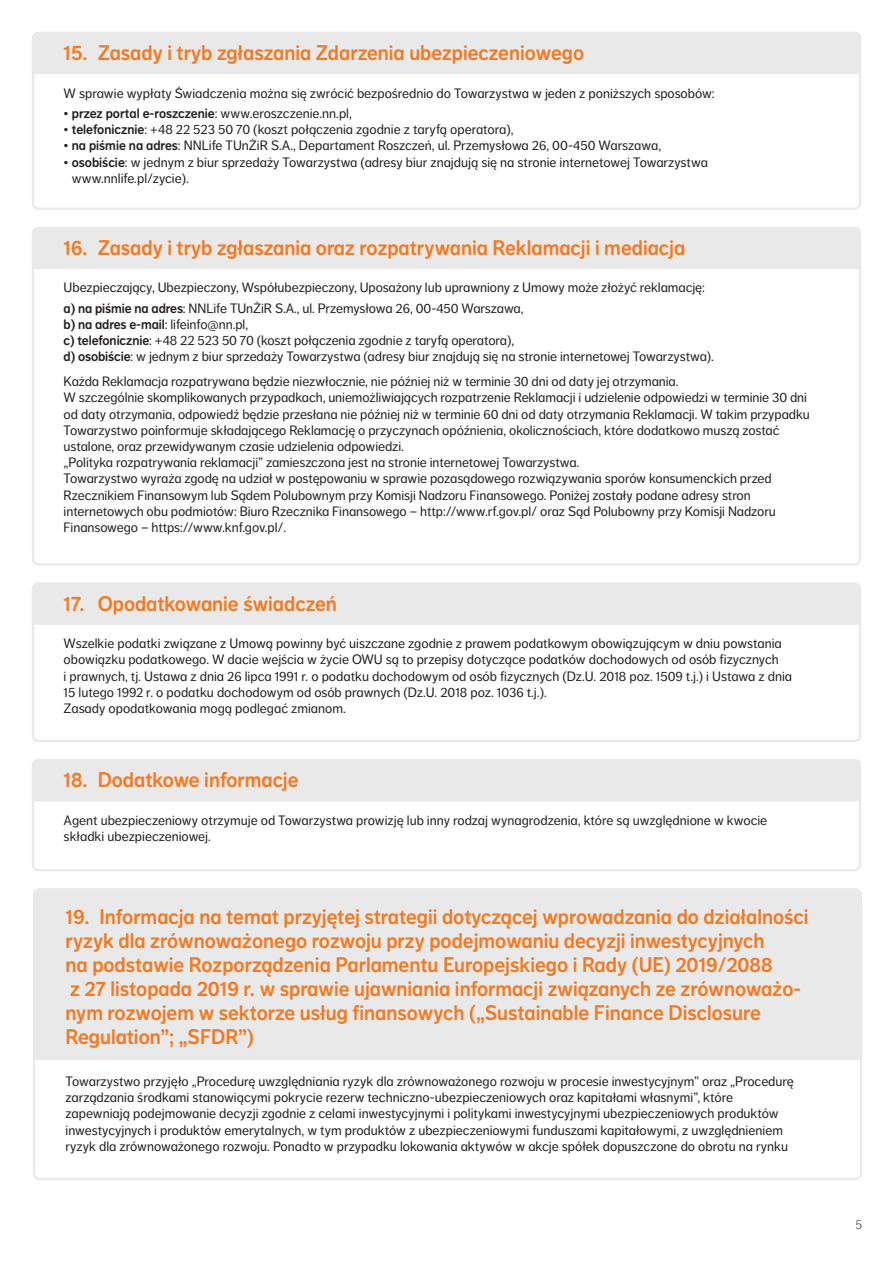
<style>
.page{position:relative;width:893px;height:1263px;background:#fff}
.page>*{position:absolute;margin:0;border:0;box-sizing:border-box;transform-origin:0 0}
.new_podtyyul_12{font:21px/24px "NN Dagny Display";color:#f47921}
._004_Akapit_zwykły_R{font:13.5px/16.2px "NN Dagny Text";letter-spacing:-.005em;color:#231f20}
.new_podtyyul_12-2{font:13.5px/16.2px "NN Dagny Text";color:#231f20}
.t1{font:300 12.75px "NN Dagny Text";color:#231f20}
.s1{font-family:"NN Dagny Display"}
</style>
<div class="page">
<div style="left:33px;top:582px;width:827px;height:43px;background:#e9e9e9"></div>
<div style="left:32px;top:583px;width:829px;height:159px;border:2px solid #e9e9e9;border-radius:5px"></div>
<div style="left:35px;top:762px;width:823px;height:39px;background:#e9e9e9"></div>
<div style="left:32px;top:759px;width:829px;height:112px;border:2px solid #e9e9e9;border-radius:5px"></div>
<div style="left:32px;top:32px;width:829px;height:178px;border:2px solid #e9e9e9;border-radius:5px"></div>
<div style="left:32px;top:32px;width:829px;height:43px;background:#e9e9e9"></div>
<div style="left:32px;top:227px;width:829px;height:42px;background:#e9e9e9"></div>
<div style="left:32px;top:228px;width:829px;height:338px;border:2px solid #e9e9e9;border-radius:5px"></div>
<div style="left:33px;top:888px;width:829px;height:173px;background:#e9e9e9"></div>
<p class="new_podtyyul_12" style="left:64px;top:41px;width:522px">15. Zasady i tryb zgłaszania Zdarzenia ubezpieczeniowego</p>
<p class="new_podtyyul_12-2" style="left:64px;top:85px;width:653px">W sprawie wypłaty Świadczenia można się zwrócić bezpośrednio do Towarzystwa w jeden z poniższych sposobów:</p>
<p class="new_podtyyul_12-2" style="left:64px;top:105px;width:290px">• <span class="s1">przez portal e-roszczenie</span>: www.eroszczenie.nn.pl,</p>
<p class="new_podtyyul_12-2" style="left:64px;top:121px;width:451px">• <span class="s1">telefonicznie</span>: +48 22 523 50 70 (koszt połączenia zgodnie z taryfą operatora),</p>
<p class="new_podtyyul_12-2" style="left:64px;top:138px;width:599px">• <span class="s1">na piśmie na adres</span>: NNLife TUnŻiR S.A., Departament Roszczeń, ul. Przemysłowa 26, 00-450 Warszawa,</p>
<p class="new_podtyyul_12-2" style="left:72px;top:154px;width:638px;text-indent:-8px">• <span class="s1">osobiście</span>: w jednym z biur sprzedaży Towarzystwa (adresy biur znajdują się na stronie internetowej Towarzystwa www.nnlife.pl/zycie).</p>
<p class="new_podtyyul_12" style="left:64px;top:236px;width:623px">16. Zasady i tryb zgłaszania oraz rozpatrywania Reklamacji i mediacja</p>
<p class="_004_Akapit_zwykły_R" style="left:64px;top:280px;width:643px">Ubezpieczający, Ubezpieczony, Współubezpieczony, Uposażony lub uprawniony z Umowy może złożyć reklamację:</p>
<p class="_004_Akapit_zwykły_R" style="left:64px;top:300px;width:461px"><span class="s1">a) na piśmie na adres</span>: NNLife TUnŻiR S.A., ul. Przemysłowa 26, 00-450 Warszawa,</p>
<p class="_004_Akapit_zwykły_R" style="left:64px;top:316px;width:186px"><span class="s1">b) na adres e-mail</span>: lifeinfo@nn.pl,</p>
<p class="_004_Akapit_zwykły_R" style="left:64px;top:333px;width:452px"><span class="s1">c) telefonicznie</span>: +48 22 523 50 70 (koszt połączenia zgodnie z taryfą operatora),</p>
<p class="_004_Akapit_zwykły_R" style="left:64px;top:349px;width:652px"><span class="s1">d) osobiście</span>: w jednym z biur sprzedaży Towarzystwa (adresy biur znajdują się na stronie internetowej Towarzystwa).</p>
<p class="_004_Akapit_zwykły_R" style="left:64px;top:373px;width:616px">Każda Reklamacja rozpatrywana będzie niezwłocznie, nie później niż w terminie 30 dni od daty jej otrzymania.</p>
<p class="_004_Akapit_zwykły_R" style="left:64px;top:390px;width:748px">W szczególnie skomplikowanych przypadkach, uniemożliwiających rozpatrzenie Reklamacji i udzielenie odpowiedzi w terminie 30 dni od daty otrzymania, odpowiedź będzie przesłana nie później niż w terminie 60 dni od daty otrzymania Reklamacji. W takim przypadku Towarzystwo poinformuje składającego Reklamację o przyczynach opóźnienia, okolicznościach, które dodatkowo muszą zostać ustalone, oraz przewidywanym czasie udzielenia odpowiedzi.</p>
<p class="_004_Akapit_zwykły_R" style="left:64px;top:454px;width:517px">„Polityka rozpatrywania reklamacji” zamieszczona jest na stronie internetowej Towarzystwa.</p>
<p class="_004_Akapit_zwykły_R" style="left:64px;top:471px;width:714px">Towarzystwo wyraża zgodę na udział w postępowaniu w sprawie pozasądowego rozwiązywania sporów konsumenckich przed Rzecznikiem Finansowym lub Sądem Polubownym przy Komisji Nadzoru Finansowego. Poniżej zostały podane adresy stron internetowych obu podmiotów: Biuro Rzecznika Finansowego – http://www.rf.gov.pl/ oraz Sąd Polubowny przy Komisji Nadzoru Finansowego – https://www.knf.gov.pl/.</p>
<p class="new_podtyyul_12" style="left:64px;top:592px;width:275px">17. Opodatkowanie świadczeń</p>
<p class="_004_Akapit_zwykły_R" style="left:64px;top:635px;width:730px">Wszelkie podatki związane z Umową powinny być uiszczane zgodnie z prawem podatkowym obowiązującym w dniu powstania obowiązku podatkowego. W dacie wejścia w życie OWU są to przepisy dotyczące podatków dochodowych od osób fizycznych<br>i prawnych, tj. Ustawa z dnia 26 lipca 1991 r. o podatku dochodowym od osób fizycznych (Dz.U. 2018 poz. 1509 t.j.) i Ustawa z dnia 15 lutego 1992 r. o podatku dochodowym od osób prawnych (Dz.U. 2018 poz. 1036 t.j.).</p>
<p class="_004_Akapit_zwykły_R" style="left:64px;top:700px;width:284px">Zasady opodatkowania mogą podlegać zmianom.</p>
<p class="new_podtyyul_12" style="left:64px;top:768px;width:236px">18. Dodatkowe informacje</p>
<p class="_004_Akapit_zwykły_R" style="left:64px;top:812px;width:705px">Agent ubezpieczeniowy otrzymuje od Towarzystwa prowizję lub inny rodzaj wynagrodzenia, które są uwzględnione w kwocie składki ubezpieczeniowej.</p>
<p class="new_podtyyul_12" style="left:66px;top:905px;width:745px">19. Informacja na temat przyjętej strategii dotyczącej wprowadzania do działalności ryzyk dla zrównoważonego rozwoju przy podejmowaniu decyzji inwestycyjnych<br>na podstawie Rozporządzenia Parlamentu Europejskiego i Rady (UE) 2019/2088<br>z 27 listopada 2019 r. w sprawie ujawniania informacji związanych ze zrównoważo&shy;nym rozwojem w sektorze usług finansowych („Sustainable Finance Disclosure Regulation”; „SFDR”)</p>
<p class="_004_Akapit_zwykły_R" style="left:66px;top:1073px;width:730px">Towarzystwo przyjęło „Procedurę uwzględniania ryzyk dla zrównoważonego rozwoju w procesie inwestycyjnym” oraz „Procedurę zarządzania środkami stanowiącymi pokrycie rezerw techniczno-ubezpieczeniowych oraz kapitałami własnymi”, które zapewniają podejmowanie decyzji zgodnie z celami inwestycyjnymi i politykami inwestycyjnymi ubezpieczeniowych produktów inwestycyjnych i produktów emerytalnych, w tym produktów z ubezpieczeniowymi funduszami kapitałowymi, z uwzględnieniem ryzyk dla zrównoważonego rozwoju. Ponadto w przypadku lokowania aktywów w akcje spółek dopuszczone do obrotu na rynku</p>
<p class="t1" style="left:855px;top:1217px;width:8px">5</p>
</div>
